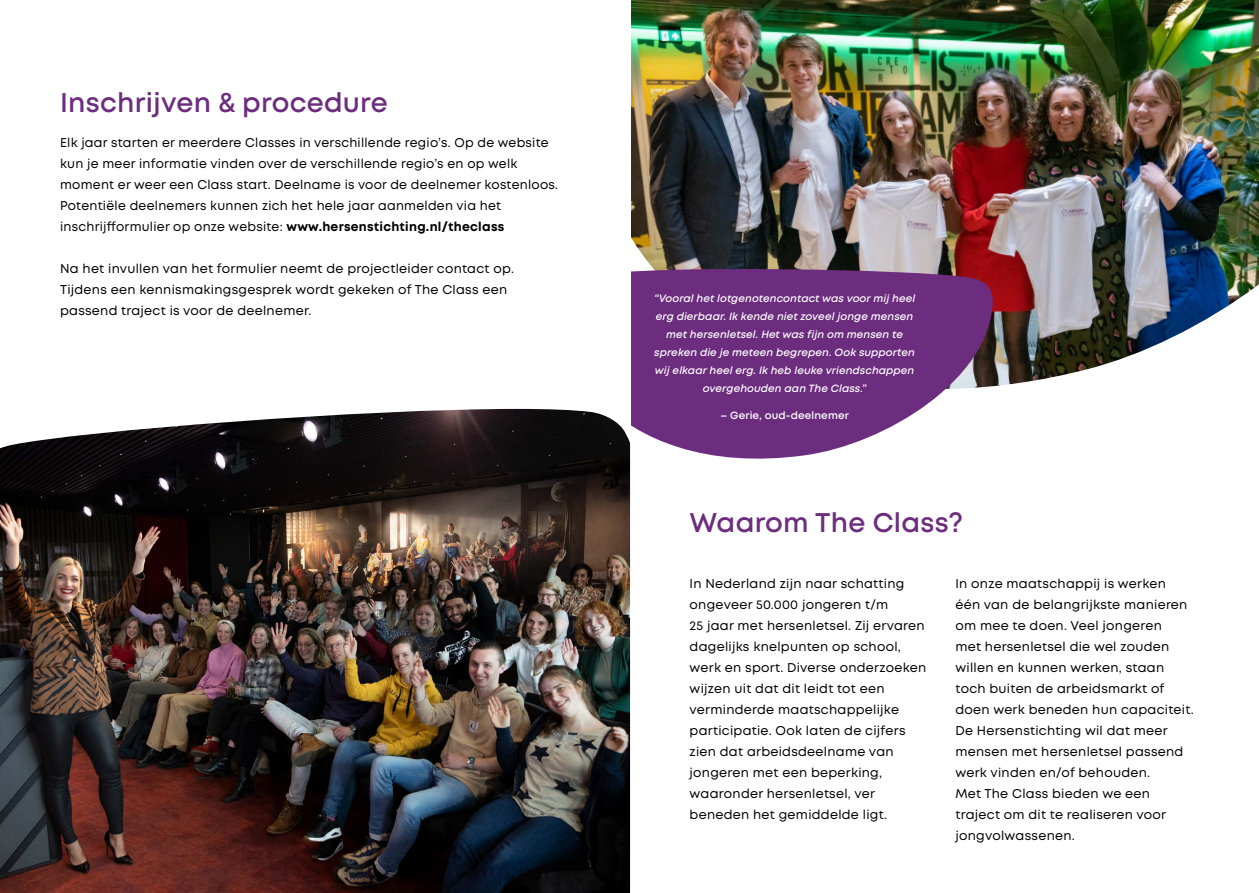
<style>
.page{position:relative;width:1259px;height:893px;background:#fff}
.page>*{position:absolute;margin:0;border:0;box-sizing:border-box;transform-origin:0 0}
.t1{font:600 27px "Mont";letter-spacing:.01em;color:#6d2d7f}
.t2{font:12.75px/21px "Mont";letter-spacing:.02em;color:#000}
.t3{font:italic 600 10.5px/18px "Mont";letter-spacing:.01em;color:#fff;text-align:center}
.t4{font:600 10.5px "Mont";letter-spacing:.01em;color:#fff}
.s1{font-weight:700}
.s2{font-style:italic}
</style>
<div class="page">
<img style="left:631px;top:0;width:628px;height:387px">
<svg style="left:631px;top:264px;width:361px;height:195px;fill:#6d2d7f"></svg>
<img style="left:0;top:409px;width:678px;height:484px">
<svg style="left:630px;top:441px;width:81px;height:452px"></svg>
<h1 class="t1" style="left:60px;top:86px;width:329px">Inschrijven &amp; procedure</h1>
<p class="t2" style="left:60px;top:132px;width:499px">Elk jaar starten er meerdere Classes in verschillende regio’s. Op de website kun je meer informatie vinden over de verschillende regio’s en op welk moment er weer een Class start. Deelname is voor de deelnemer kostenloos.<br>Potentiële deelnemers kunnen zich het hele jaar aanmelden via het inschrijfformulier op onze website: <span class="s1">www.hersenstichting.nl/theclass</span></p>
<p class="t2" style="left:60px;top:258px;width:455px">Na het invullen van het formulier neemt de projectleider contact op.<br>Tijdens een kennismakingsgesprek wordt gekeken of The Class een passend traject is voor de deelnemer.</p>
<p class="t3" style="left:654px;top:289px;width:263px">“Vooral het lotgenotencontact was voor mij heel erg dierbaar. Ik kende niet zoveel jonge mensen met hersenletsel. Het was fijn om mensen te spreken die je meteen begrepen. Ook supporten wij elkaar heel erg. Ik heb leuke vriendschappen overgehouden aan The Class.”</p>
<p class="t4" style="left:720px;top:408px;width:130px"><span class="s2">–</span> Gerie, oud-deelnemer</p>
<h1 class="t1" style="left:689px;top:505px;width:275px">Waarom The Class?</h1>
<p class="t2" style="left:689px;top:573px;width:238px">In Nederland zijn naar schatting ongeveer 50.000 jongeren t/m<br>25 jaar met hersenletsel. Zij ervaren dagelijks knelpunten op school, werk en sport. Diverse onderzoeken wijzen uit dat dit leidt tot een verminderde maatschappelijke participatie. Ook laten de cijfers zien dat arbeidsdeelname van jongeren met een beperking, waaronder hersenletsel, ver beneden het gemiddelde ligt.</p>
<p class="t2" style="left:955px;top:573px;width:240px">In onze maatschappij is werken één van de belangrijkste manieren om mee te doen. Veel jongeren<br>met hersenletsel die wel zouden willen en kunnen werken, staan toch buiten de arbeidsmarkt of doen werk beneden hun capaciteit.<br>De Hersenstichting wil dat meer mensen met hersenletsel passend werk vinden en/of behouden.<br>Met The Class bieden we een traject om dit te realiseren voor jongvolwassenen.</p>
</div>
